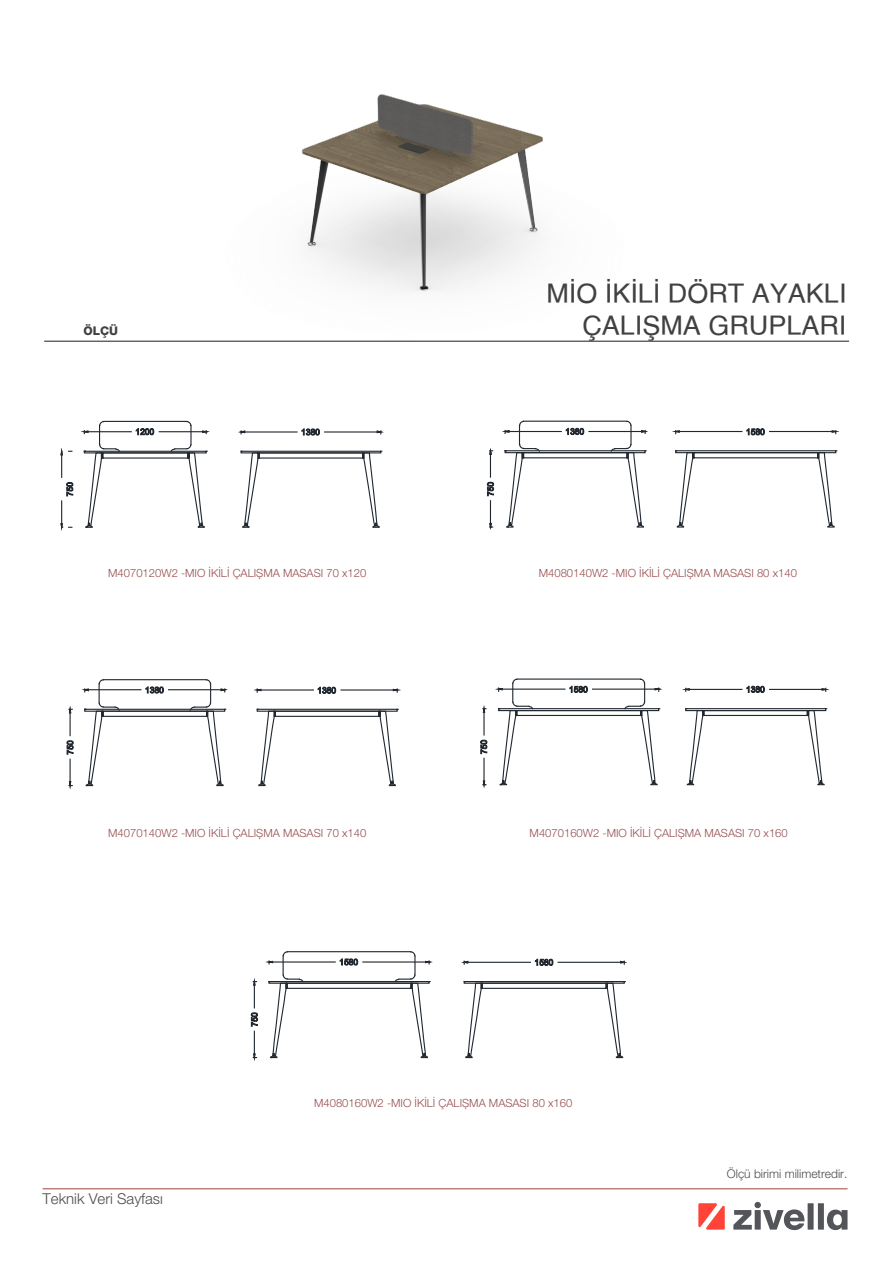
<style>
.page{position:relative;width:893px;height:1263px;background:#fff}
.page>*{position:absolute;margin:0;border:0;box-sizing:border-box;transform-origin:0 0}
.t1{font:27px/32.4px "Helvetica";color:#414042;text-align:right}
.t2{font:300 15px "Helvetica Neue LT Pro";color:#4c4c4c}
.t3{font:300 12px "Helvetica Neue LT Pro";color:#4d4c4c}
.t4{font:800 12px "Helvetica Neue LT Pro";color:#414042}
.t5{font:300 11.25px "Helvetica Neue LT Pro";color:#974f50}
</style>
<div class="page">
<img style="left:44px;top:94px;width:806px;height:341px">
<hr style="left:44px;top:341px;width:805px;height:1px;background:#1d1d1b">
<hr style="left:43px;top:1188px;width:804px;height:1px;background:#b25050">
<svg style="left:733px;top:1210px;width:19px;height:19px"></svg>
<div style="left:755px;top:1210px;width:6px;height:19px;background:#54555a"></div>
<div style="left:754px;top:1202px;width:7px;height:6px;background:#54555a;border-radius:50%"></div>
<svg style="left:763px;top:1209px;width:42px;height:21px"></svg>
<div style="left:808px;top:1203px;width:6px;height:26px;background:#54555a"></div>
<div style="left:818px;top:1203px;width:6px;height:26px;background:#54555a"></div>
<svg style="left:827px;top:1209px;width:20px;height:21px"></svg>
<svg style="left:698px;top:1203px;width:27px;height:26px"></svg>
<div style="left:241px;top:451px;width:140px;height:2px;border:1px solid #212830"></div>
<div style="left:259px;top:452px;width:104px;height:7px;border:1px solid #212830"></div>
<div style="left:84px;top:451px;width:123px;height:2px;border:1px solid #212830"></div>
<div style="left:102px;top:452px;width:86px;height:7px;border:1px solid #212830"></div>
<hr style="left:88px;top:431px;width:43px;height:1px;background:#212830">
<hr style="left:159px;top:431px;width:44px;height:1px;background:#212830">
<svg style="left:135px;top:427px;width:20px;height:9px"></svg>
<svg style="left:201px;top:430px;width:13px;height:4px"></svg>
<hr style="left:325px;top:431px;width:52px;height:2px;background:#212830">
<hr style="left:245px;top:431px;width:52px;height:2px;background:#212830">
<svg style="left:376px;top:430px;width:11px;height:4px"></svg>
<svg style="left:301px;top:413px;width:20px;height:23px"></svg>
<svg style="left:235px;top:430px;width:11px;height:4px"></svg>
<div style="left:257px;top:709px;width:141px;height:3px;border:1px solid #212830"></div>
<div style="left:275px;top:711px;width:104px;height:6px;border:1px solid #212830"></div>
<div style="left:498px;top:708px;width:161px;height:3px;border:1px solid #212830"></div>
<div style="left:516px;top:710px;width:125px;height:6px;border:1px solid #212830"></div>
<div style="left:685px;top:708px;width:141px;height:3px;border:1px solid #212830"></div>
<div style="left:703px;top:710px;width:105px;height:6px;border:1px solid #212830"></div>
<svg style="left:241px;top:451px;width:19px;height:77px"></svg>
<svg style="left:362px;top:451px;width:20px;height:77px"></svg>
<svg style="left:60px;top:421px;width:61px;height:110px"></svg>
<hr style="left:104px;top:421px;width:83px;height:1px;background:#212830">
<svg style="left:186px;top:420px;width:6px;height:7px"></svg>
<hr style="left:190px;top:425px;width:2px;height:20px;background:#212830">
<svg style="left:170px;top:444px;width:37px;height:84px"></svg>
<div style="left:84px;top:709px;width:141px;height:3px;border:1px solid #212830"></div>
<div style="left:103px;top:711px;width:104px;height:6px;border:1px solid #212830"></div>
<hr style="left:88px;top:689px;width:53px;height:1px;background:#212830">
<hr style="left:169px;top:689px;width:52px;height:1px;background:#212830">
<svg style="left:145px;top:680px;width:20px;height:14px"></svg>
<hr style="left:341px;top:689px;width:52px;height:1px;background:#212830">
<hr style="left:261px;top:689px;width:52px;height:1px;background:#212830">
<svg style="left:392px;top:688px;width:9px;height:4px"></svg>
<svg style="left:317px;top:686px;width:20px;height:8px"></svg>
<svg style="left:254px;top:688px;width:8px;height:4px"></svg>
<svg style="left:257px;top:709px;width:19px;height:78px"></svg>
<svg style="left:378px;top:709px;width:20px;height:78px"></svg>
<div style="left:505px;top:450px;width:141px;height:3px;border:1px solid #212830"></div>
<div style="left:523px;top:452px;width:104px;height:6px;border:1px solid #212830"></div>
<hr style="left:502px;top:688px;width:63px;height:2px;background:#212830">
<hr style="left:592px;top:688px;width:63px;height:2px;background:#212830">
<svg style="left:569px;top:685px;width:19px;height:8px"></svg>
<hr style="left:770px;top:689px;width:52px;height:1px;background:#212830">
<hr style="left:689px;top:689px;width:53px;height:1px;background:#212830">
<svg style="left:821px;top:687px;width:9px;height:4px"></svg>
<svg style="left:746px;top:685px;width:19px;height:8px"></svg>
<svg style="left:682px;top:687px;width:8px;height:4px"></svg>
<svg style="left:686px;top:708px;width:18px;height:78px"></svg>
<svg style="left:807px;top:708px;width:20px;height:78px"></svg>
<hr style="left:509px;top:431px;width:52px;height:1px;background:#212830">
<hr style="left:589px;top:431px;width:53px;height:1px;background:#212830">
<svg style="left:565px;top:413px;width:20px;height:23px"></svg>
<hr style="left:770px;top:431px;width:62px;height:1px;background:#212830">
<hr style="left:679px;top:431px;width:63px;height:1px;background:#212830">
<svg style="left:831px;top:430px;width:12px;height:4px"></svg>
<svg style="left:746px;top:427px;width:20px;height:9px"></svg>
<svg style="left:668px;top:430px;width:12px;height:4px"></svg>
<div style="left:675px;top:450px;width:161px;height:3px;border:1px solid #212830"></div>
<div style="left:693px;top:452px;width:125px;height:6px;border:1px solid #212830"></div>
<div style="left:464px;top:981px;width:161px;height:3px;border:1px solid #212830"></div>
<div style="left:482px;top:983px;width:125px;height:6px;border:1px solid #212830"></div>
<svg style="left:676px;top:450px;width:18px;height:78px"></svg>
<svg style="left:817px;top:450px;width:20px;height:78px"></svg>
<svg style="left:486px;top:420px;width:55px;height:110px"></svg>
<hr style="left:524px;top:421px;width:103px;height:1px;background:#212830">
<svg style="left:610px;top:420px;width:41px;height:108px"></svg>
<div style="left:268px;top:981px;width:162px;height:3px;border:1px solid #212830"></div>
<div style="left:287px;top:983px;width:124px;height:6px;border:1px solid #212830"></div>
<svg style="left:480px;top:678px;width:54px;height:110px"></svg>
<hr style="left:517px;top:678px;width:124px;height:2px;background:#212830">
<svg style="left:623px;top:678px;width:40px;height:108px"></svg>
<hr style="left:287px;top:951px;width:124px;height:1px;background:#212830">
<hr style="left:273px;top:961px;width:62px;height:1px;background:#212830">
<hr style="left:363px;top:961px;width:63px;height:1px;background:#212830">
<svg style="left:339px;top:958px;width:20px;height:8px"></svg>
<hr style="left:558px;top:962px;width:63px;height:1px;background:#212830">
<hr style="left:468px;top:962px;width:62px;height:1px;background:#212830">
<svg style="left:619px;top:960px;width:8px;height:4px"></svg>
<svg style="left:534px;top:958px;width:20px;height:8px"></svg>
<svg style="left:461px;top:960px;width:8px;height:4px"></svg>
<svg style="left:394px;top:951px;width:39px;height:108px"></svg>
<svg style="left:464px;top:981px;width:19px;height:78px"></svg>
<svg style="left:605px;top:981px;width:20px;height:78px"></svg>
<svg style="left:250px;top:951px;width:54px;height:110px"></svg>
<svg style="left:66px;top:679px;width:54px;height:111px"></svg>
<hr style="left:103px;top:679px;width:104px;height:1px;background:#212830">
<svg style="left:189px;top:679px;width:39px;height:108px"></svg>
<p class="t4" style="left:83px;top:324px;width:36px">ÖLÇÜ</p>
<p class="t5" style="left:108px;top:566px;width:260px">M4070120W2 -MIO İKİLİ ÇALIȘMA MASASI 70 x120</p>
<p class="t5" style="left:108px;top:826px;width:260px">M4070140W2 -MIO İKİLİ ÇALIȘMA MASASI 70 x140</p>
<h1 class="t1" style="left:546px;top:278px;width:302px">MİO İKİLİ DÖRT AYAKLI<br>ÇALIŞMA GRUPLARI</h1>
<p class="t5" style="left:539px;top:566px;width:260px">M4080140W2 -MIO İKİLİ ÇALIȘMA MASASI 80 x140</p>
<p class="t5" style="left:530px;top:826px;width:260px">M4070160W2 -MIO İKİLİ ÇALIȘMA MASASI 70 x160</p>
<h2 class="t2" style="left:43px;top:1190px;width:122px">Teknik Veri Sayfası</h2>
<p class="t5" style="left:314px;top:1096px;width:260px">M4080160W2 -MIO İKİLİ ÇALIȘMA MASASI 80 x160</p>
<p class="t3" style="left:727px;top:1167px;width:122px">Ölçü birimi milimetredir.</p>
</div>
